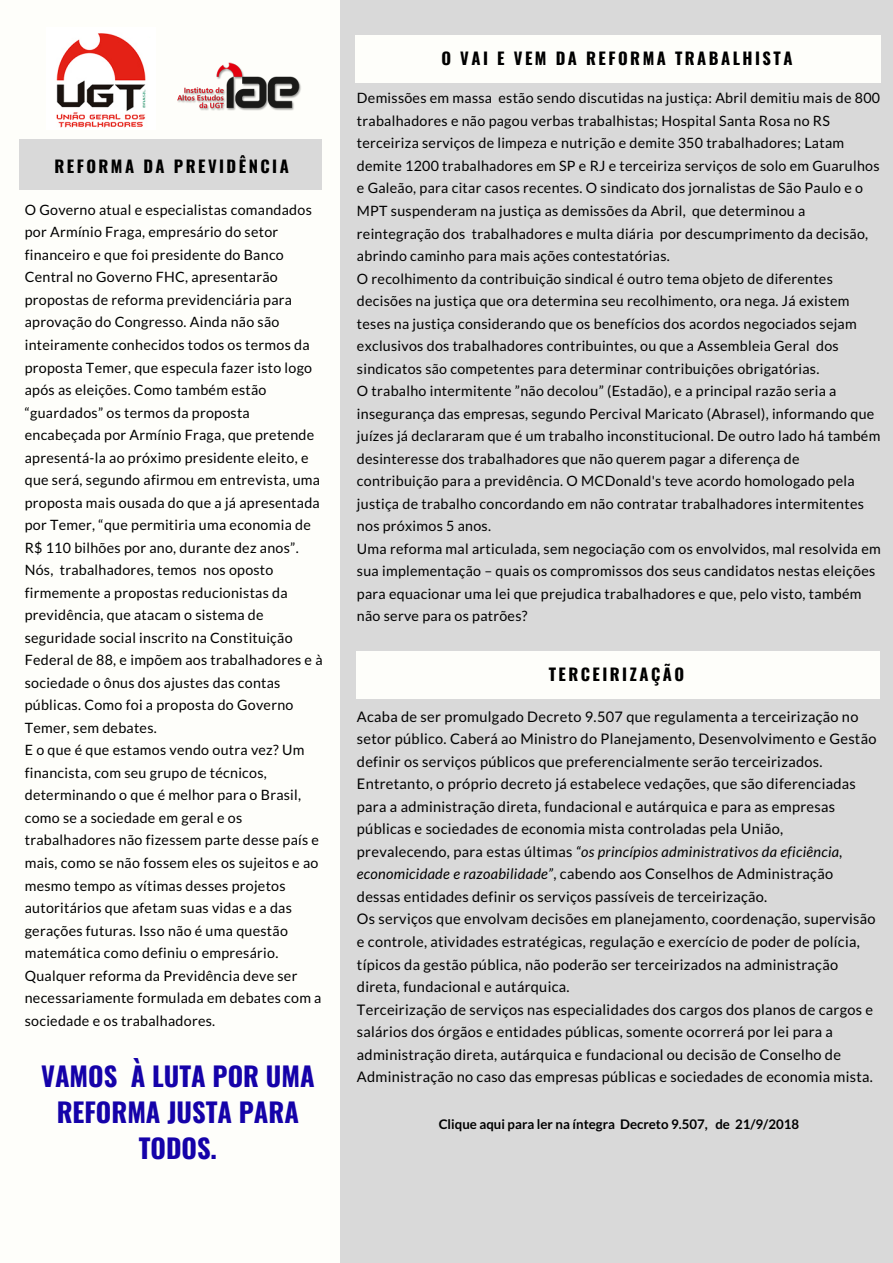
<style>
.page{position:relative;width:893px;height:1263px;background:#d9d9d9}
.page>*{position:absolute;margin:0;border:0;box-sizing:border-box;transform-origin:0 0}
.t1{font:700 26.55px/36px "Oswald";color:#1502a9;text-align:center}
.t2{font:700 16.5px "Oswald";letter-spacing:.15em;color:#000}
.t3{font:14.55px/22.5px "Lato";letter-spacing:.02em;color:#000}
.t4{font:14.25px/22.5px "Lato";letter-spacing:.02em;color:#000}
.t5{font:700 13.2px "Lato";color:#000}
.s1{font-style:italic}
</style>
<div class="page">
<div style="left:356px;top:651px;width:523px;height:47px;background:#fefefa"></div>
<div style="left:0;top:0;width:340px;height:1263px;background:#fefefa"></div>
<div style="left:19px;top:140px;width:303px;height:50px;background:#d9d9d9"></div>
<img style="left:56px;top:33px;width:90px;height:95px">
<img style="left:177px;top:62px;width:124px;height:49px">
<div style="left:355px;top:35px;width:525px;height:47px;background:#fefefa"></div>
<p class="t2" style="left:54px;top:154px;width:236px">REFORMA DA PREVIDÊNCIA</p>
<p class="t4" style="left:25px;top:198px;width:299px">O Governo atual e especialistas comandados por Armínio Fraga, empresário do setor financeiro e que foi presidente do Banco Central no Governo FHC, apresentarão propostas de reforma previdenciária para aprovação do Congresso. Ainda não são inteiramente conhecidos todos os termos da proposta Temer, que especula fazer isto logo após as eleições. Como também estão “guardados” os termos da proposta encabeçada por Armínio Fraga, que pretende apresentá-la ao próximo presidente eleito, e que será, segundo afirmou em entrevista, uma proposta mais ousada do que a já apresentada por Temer, “que permitiria uma economia de R$ 110 bilhões por ano, durante dez anos”.<br>Nós, trabalhadores, temos nos oposto firmemente a propostas reducionistas da previdência, que atacam o sistema de seguridade social inscrito na Constituição Federal de 88, e impõem aos trabalhadores e à sociedade o ônus dos ajustes das contas públicas. Como foi a proposta do Governo Temer, sem debates.<br>E o que é que estamos vendo outra vez? Um financista, com seu grupo de técnicos, determinando o que é melhor para o Brasil, como se a sociedade em geral e os trabalhadores não fizessem parte desse país e mais, como se não fossem eles os sujeitos e ao mesmo tempo as vítimas desses projetos autoritários que afetam suas vidas e a das gerações futuras. Isso não é uma questão matemática como definiu o empresário.<br>Qualquer reforma da Previdência deve ser necessariamente formulada em debates com a sociedade e os trabalhadores.</p>
<h1 class="t1" style="left:41px;top:1057px;width:275px">VAMOS À LUTA POR UMA<br>REFORMA JUSTA PARA<br>TODOS.</h1>
<p class="t2" style="left:441px;top:45px;width:352px">O VAI E VEM DA REFORMA TRABALHISTA</p>
<p class="t4" style="left:357px;top:87px;width:525px">Demissões em massa estão sendo discutidas na justiça: Abril demitiu mais de 800 trabalhadores e não pagou verbas trabalhistas; Hospital Santa Rosa no RS terceiriza serviços de limpeza e nutrição e demite 350 trabalhadores; Latam demite 1200 trabalhadores em SP e RJ e terceiriza serviços de solo em Guarulhos e Galeão, para citar casos recentes. O sindicato dos jornalistas de São Paulo e o MPT suspenderam na justiça as demissões da Abril, que determinou a reintegração dos trabalhadores e multa diária por descumprimento da decisão, abrindo caminho para mais ações contestatórias.<br>O recolhimento da contribuição sindical é outro tema objeto de diferentes decisões na justiça que ora determina seu recolhimento, ora nega. Já existem teses na justiça considerando que os benefícios dos acordos negociados sejam exclusivos dos trabalhadores contribuintes, ou que a Assembleia Geral dos sindicatos são competentes para determinar contribuições obrigatórias.<br>O trabalho intermitente ”não decolou” (Estadão), e a principal razão seria a insegurança das empresas, segundo Percival Maricato (Abrasel), informando que juízes já declararam que é um trabalho inconstitucional. De outro lado há também desinteresse dos trabalhadores que não querem pagar a diferença de contribuição para a previdência. O MCDonald's teve acordo homologado pela justiça de trabalho concordando em não contratar trabalhadores intermitentes nos próximos 5 anos.<br>Uma reforma mal articulada, sem negociação com os envolvidos, mal resolvida em sua implementação – quais os compromissos dos seus candidatos nestas eleições para equacionar uma lei que prejudica trabalhadores e que, pelo visto, também não serve para os patrões?</p>
<p class="t2" style="left:549px;top:661px;width:137px">TERCEIRIZAÇÃO</p>
<p class="t3" style="left:357px;top:705px;width:521px">Acaba de ser promulgado Decreto 9.507 que regulamenta a terceirização no setor público. Caberá ao Ministro do Planejamento, Desenvolvimento e Gestão definir os serviços públicos que preferencialmente serão terceirizados.<br>Entretanto, o próprio decreto já estabelece vedações, que são diferenciadas para a administração direta, fundacional e autárquica e para as empresas públicas e sociedades de economia mista controladas pela União, prevalecendo, para estas últimas <span class="s1">“os princípios administrativos da eficiência, economicidade e razoabilidade”</span>, cabendo aos Conselhos de Administração dessas entidades definir os serviços passíveis de terceirização.<br>Os serviços que envolvam decisões em planejamento, coordenação, supervisão e controle, atividades estratégicas, regulação e exercício de poder de polícia, típicos da gestão pública, não poderão ser terceirizados na administração direta, fundacional e autárquica.<br>Terceirização de serviços nas especialidades dos cargos dos planos de cargos e salários dos órgãos e entidades públicas, somente ocorrerá por lei para a administração direta, autárquica e fundacional ou decisão de Conselho de Administração no caso das empresas públicas e sociedades de economia mista.</p>
<p class="t5" style="left:439px;top:1116px;width:362px">Clique aqui para ler na íntegra Decreto 9.507, de 21/9/2018</p>
</div>
